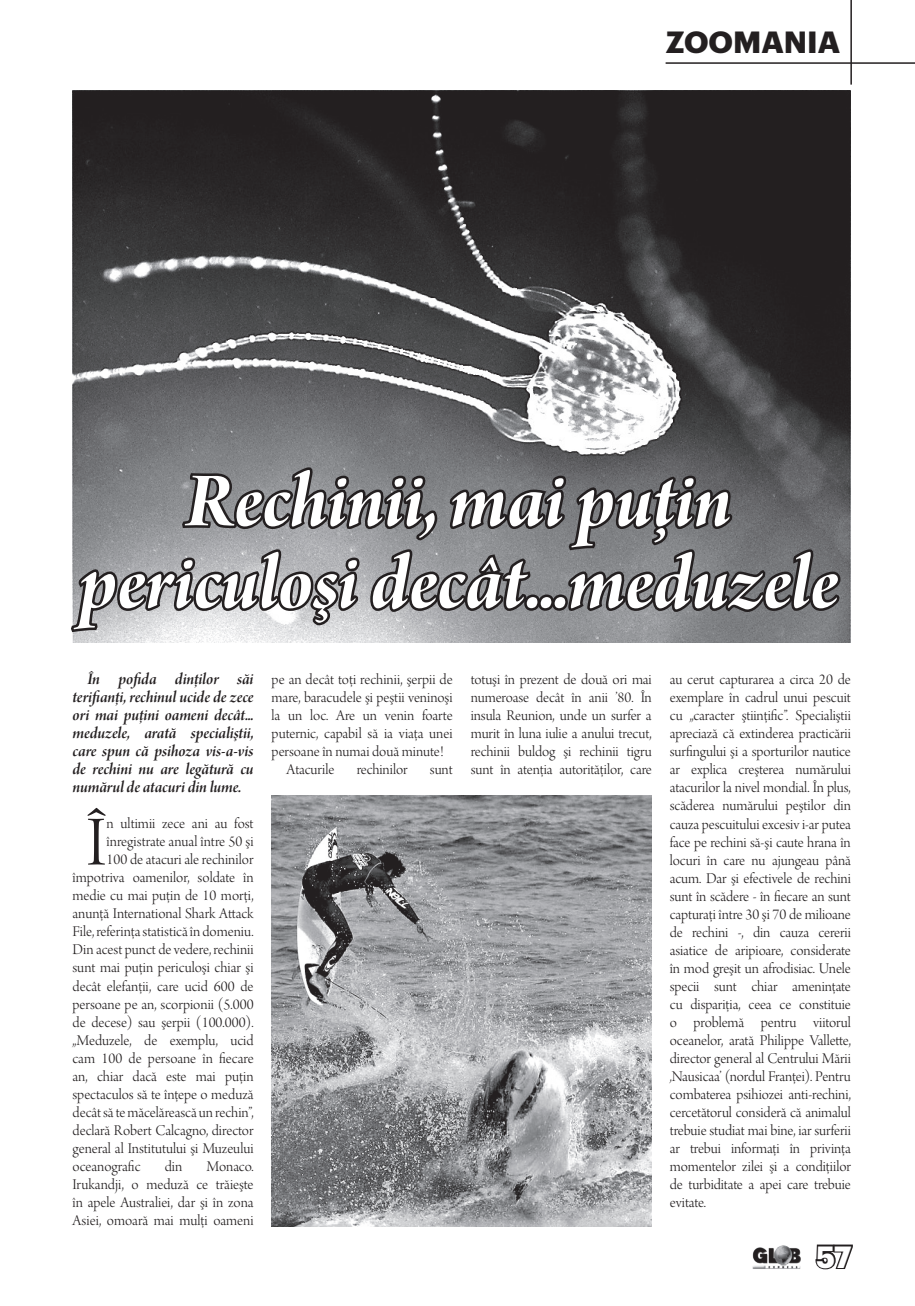
<style>
.page{position:relative;width:915px;height:1306px;background:#fff}
.page>*{position:absolute;margin:0;border:0;box-sizing:border-box;transform-origin:0 0}
.t1{font:81.9px/81.9px "Arno Pro Bold Italic Display";letter-spacing:-.005em;color:#fff;text-align:center}
.t2{font:74.25px "Arno Pro Light Display";color:#231f20}
.t3{font:700 30px "Graphik";color:#231f20}
.t4{font:700 30px "Graphik";color:#fff}
.t5{font:17.25px/18px "Arno Pro Smbd Italic Display";letter-spacing:-.005em;color:#231f20;text-align:justify}
.t6{font:15.75px/18px "Arno Pro Light Display";color:#231f20;text-align:justify}
</style>
<div class="page">
<hr style="left:850px;top:0;width:1px;height:85px;background:#231f20">
<hr style="left:665px;top:62px;width:249px;height:2px;background:#231f20">
<svg style="left:815px;top:1244px;width:38px;height:26px"></svg>
<img style="left:752px;top:1245px;width:49px;height:24px">
<img style="left:72px;top:91px;width:778px;height:551px">
<img style="left:271px;top:795px;width:380px;height:431px">
<svg style="left:71px;top:465px;width:771px;height:169px"></svg>
<h3 class="t3" style="left:665px;top:18px;width:176px">ZOOMANIA</h3>
<h1 class="t1" style="left:79px;top:465px;width:760px">Rechinii, mai puţin periculoşi decât...meduzele</h1>
<p class="t5" style="left:72px;top:671px;width:182px;text-indent:15px">În pofida dinţilor săi terifianţi, rechinul ucide de zece ori mai puţini oameni decât... meduzele, arată specialiştii, care spun că psihoza vis-a-vis de rechini nu are legătură cu numărul de atacuri din lume.</p>
<h2 class="t2" style="left:86px;top:802px;width:22px">Î</h2>
<p class="t6" style="left:107px;top:815px;width:148px">n ultimii zece ani au fost</p>
<p class="t6" style="left:107px;top:833px;width:148px">înregistrate anual între 50 şi</p>
<p class="t6" style="left:107px;top:851px;width:148px">100 de atacuri ale rechinilor</p>
<p class="t6" style="left:72px;top:869px;width:182px">împotriva oamenilor, soldate în</p>
<p class="t6" style="left:72px;top:887px;width:182px">medie cu mai puţin de 10 morţi,</p>
<p class="t6" style="left:72px;top:905px;width:182px">anunţă International Shark Attack</p>
<p class="t6" style="left:72px;top:923px;width:182px">File, referinţa statistică în domeniu.</p>
<p class="t6" style="left:72px;top:941px;width:182px">Din acest punct de vedere, rechinii</p>
<p class="t6" style="left:72px;top:959px;width:182px">sunt mai puţin periculoşi chiar şi</p>
<p class="t6" style="left:72px;top:977px;width:182px">decât elefanţii, care ucid 600 de</p>
<p class="t6" style="left:72px;top:995px;width:182px">persoane pe an, scorpionii (5.000</p>
<p class="t6" style="left:72px;top:1013px;width:182px">de decese) sau şerpii (100.000).</p>
<p class="t6" style="left:72px;top:1031px;width:182px">„Meduzele, de exemplu, ucid</p>
<p class="t6" style="left:72px;top:1049px;width:182px">cam 100 de persoane în fiecare</p>
<p class="t6" style="left:72px;top:1067px;width:182px">an, chiar dacă este mai puţin</p>
<p class="t6" style="left:72px;top:1085px;width:182px">spectaculos să te înţepe o meduză</p>
<p class="t6" style="left:72px;top:1103px;width:182px">decât să te măcelărească un rechin”,</p>
<p class="t6" style="left:72px;top:1121px;width:182px">declară Robert Calcagno, director</p>
<p class="t6" style="left:72px;top:1139px;width:182px">general al Institutului şi Muzeului</p>
<p class="t6" style="left:72px;top:1157px;width:69px">oceanografic</p>
<p class="t6" style="left:165px;top:1157px;width:19px">din</p>
<p class="t6" style="left:72px;top:1157px;width:182px;text-indent:134px">Monaco.<br>Irukandji, o meduză ce trăieşte în apele Australiei, dar şi în zona Asiei, omoară mai mulţi oameni</p>
<p class="t6" style="left:271px;top:671px;width:182px">pe an decât toţi rechinii, şerpii de</p>
<p class="t6" style="left:271px;top:689px;width:182px">mare, baracudele şi peştii veninoşi</p>
<p class="t6" style="left:271px;top:707px;width:182px">la un loc. Are un venin foarte</p>
<p class="t6" style="left:271px;top:725px;width:182px">puternic, capabil să ia viaţa unei</p>
<p class="t6" style="left:271px;top:743px;width:174px">persoane în numai două minute!</p>
<p class="t6" style="left:286px;top:761px;width:49px">Atacurile</p>
<p class="t6" style="left:356px;top:761px;width:52px">rechinilor</p>
<p class="t6" style="left:430px;top:761px;width:24px">sunt</p>
<p class="t6" style="left:470px;top:671px;width:182px">totuşi în prezent de două ori mai numeroase decât în anii ’80. În insula Reunion, unde un surfer a murit în luna iulie a anului trecut, rechinii buldog şi rechinii tigru sunt în atenţia autorităţilor, care</p>
<p class="t6" style="left:669px;top:671px;width:182px">au cerut capturarea a circa 20 de exemplare în cadrul unui pescuit cu „caracter ştiinţific”. Specialiştii apreciază că extinderea practicării surfingului şi a sporturilor nautice ar explica creşterea numărului atacurilor la nivel mondial. În plus, scăderea numărului peştilor din cauza pescuitului excesiv i-ar putea face pe rechini să-şi caute hrana în locuri în care nu ajungeau până acum. Dar şi efectivele de rechini sunt în scădere - în fiecare an sunt capturaţi între 30 şi 70 de milioane de rechini -, din cauza cererii asiatice de aripioare, considerate în mod greşit un afrodisiac. Unele specii sunt chiar ameninţate cu dispariţia, ceea ce constituie o problemă pentru viitorul oceanelor, arată Philippe Vallette, director general al Centrului Mării ‚Nausicaa’ (nordul Franţei). Pentru combaterea psihiozei anti-rechini, cercetătorul consideră că animalul trebuie studiat mai bine, iar surferii ar trebui informaţi în privinţa momentelor zilei şi a condiţiilor de turbiditate a apei care trebuie evitate.</p>
<h3 class="t4" style="left:816px;top:1233px;width:37px">57</h3>
</div>
